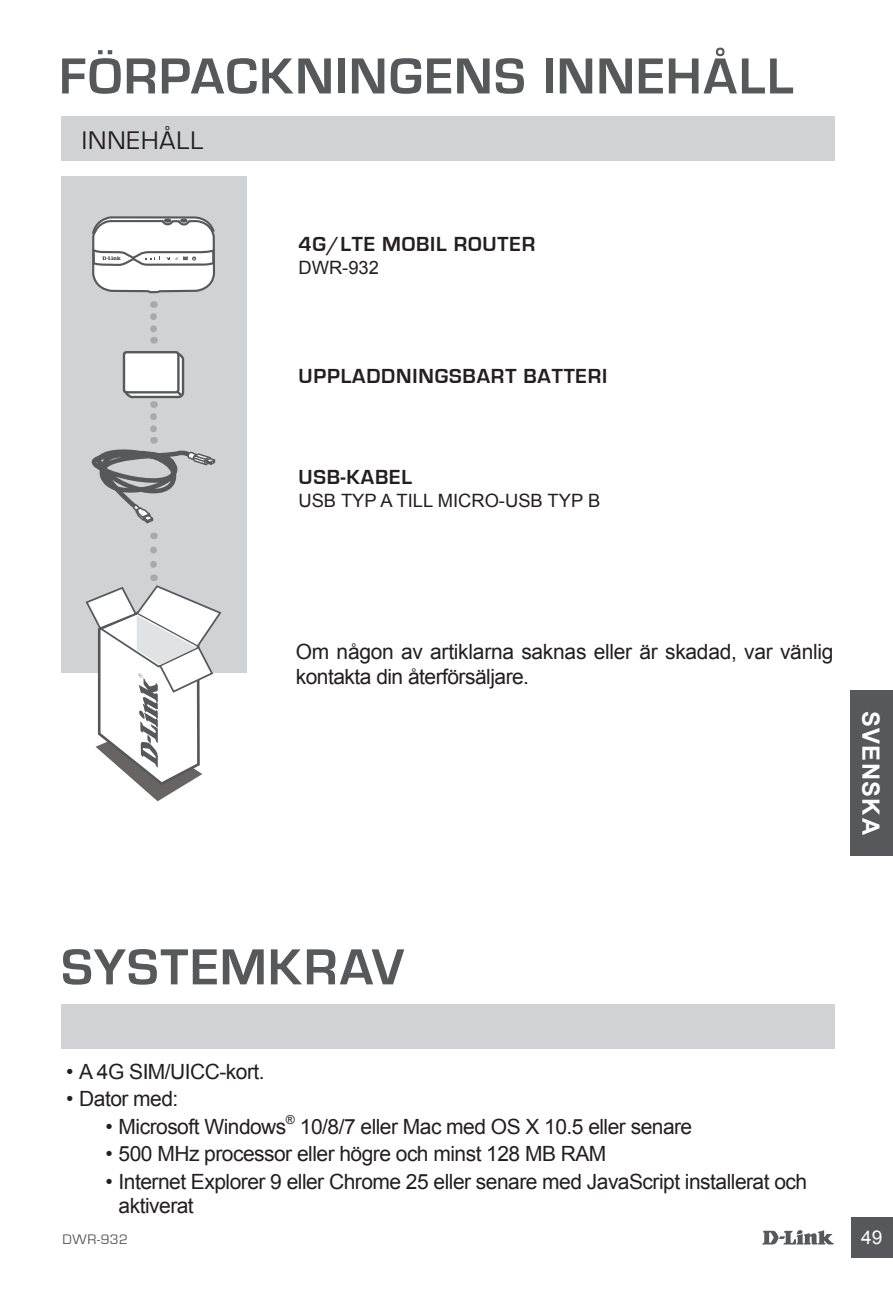
<style>
.page{position:relative;width:893px;height:1290px;background:#fff}
.page>*{position:absolute;margin:0;border:0;box-sizing:border-box;transform-origin:0 0}
.Heading{font:700 52.5px "Eurostile";letter-spacing:.025em;color:#57585a}
.t1{font:26.25px "Eurostile";letter-spacing:.04em;color:#231f20}
.t2{font:700 23.8px "Arial";letter-spacing:.06em;color:#fff}
.t3{font:21px/25.2px "Arial";letter-spacing:-.025em;color:#231f20}
.Item_Name_-_Bold{font:700 21px "Eurostile";letter-spacing:.04em;color:#231f20}
.t4{font:18.9px "Arial";color:#fff}
.Item_Description{font:18.2px "Arial";color:#231f20}
.t5{font:14.35px "Eurostile";letter-spacing:.035em;color:#57585a}
.t6{font:12.25px "Arial";color:#231f20}
</style>
<div class="page">
<svg style="left:762px;top:1230px;width:72px;height:14px"></svg>
<div style="left:851px;top:1217px;width:42px;height:41px;background:#57585a"></div>
<div style="left:850px;top:690px;width:43px;height:165px;background:#57585a"></div>
<div style="left:61px;top:116px;width:774px;height:45px;background:#d1d2d4"></div>
<div style="left:61px;top:177px;width:185px;height:496px;background:#d1d2d4"></div>
<svg style="left:150px;top:316px;width:7px;height:28px"></svg>
<svg style="left:91px;top:416px;width:125px;height:108px"></svg>
<svg style="left:86px;top:550px;width:135px;height:251px"></svg>
<div style="left:61px;top:1004px;width:774px;height:45px;background:#d1d2d4"></div>
<div style="left:123px;top:351px;width:57px;height:42px;border:2px solid #57585a;border-radius:4px"></div>
<svg style="left:124px;top:352px;width:61px;height:56px"></svg>
<svg style="left:91px;top:176px;width:125px;height:118px"></svg>
<p class="Heading" style="left:59px;top:48px;width:736px">FÖRPACKNINGENS INNEHÅLL</p>
<p class="t1" style="left:82px;top:126px;width:123px">INNEHÅLL</p>
<p class="Item_Name_-_Bold" style="left:298px;top:232px;width:238px">4G/LTE MOBIL ROUTER</p>
<p class="Item_Description" style="left:298px;top:256px;width:82px">DWR-932</p>
<p class="Item_Name_-_Bold" style="left:298px;top:365px;width:310px">UPPLADDNINGSBART BATTERI</p>
<p class="Item_Name_-_Bold" style="left:298px;top:465px;width:115px">USB-KABEL</p>
<p class="Item_Description" style="left:298px;top:489px;width:303px">USB TYP A TILL MICRO-USB TYP B</p>
<p class="t3" style="left:296px;top:639px;width:539px">Om någon av artiklarna saknas eller är skadad, var vänlig kontakta din återförsäljare.</p>
<p class="t2" style="left:887px;top:711px;width:126px;rotate:90deg">SVENSKA</p>
<p class="Heading" style="left:61px;top:938px;width:344px">SYSTEMKRAV</p>
<p class="t3" style="left:66px;top:1059px;width:200px">• A 4G SIM/UICC-kort.</p>
<p class="t3" style="left:66px;top:1086px;width:114px">• Dator med:</p>
<p class="t3" style="left:106px;top:1114px;width:182px">• Microsoft Windows</p>
<p class="t6" style="left:286px;top:1111px;width:11px">®</p>
<p class="t3" style="left:300px;top:1114px;width:394px">10/8/7 eller Mac med OS X 10.5 eller senare</p>
<p class="t3" style="left:106px;top:1141px;width:502px">• 500 MHz processor eller högre och minst 128 MB RAM</p>
<p class="t3" style="left:119px;top:1169px;width:690px;text-indent:-13px">• Internet Explorer 9 eller Chrome 25 eller senare med JavaScript installerat och aktiverat</p>
<p class="t5" style="left:63px;top:1232px;width:67px">DWR-932</p>
<p class="t4" style="left:861px;top:1224px;width:23px">49</p>
</div>
